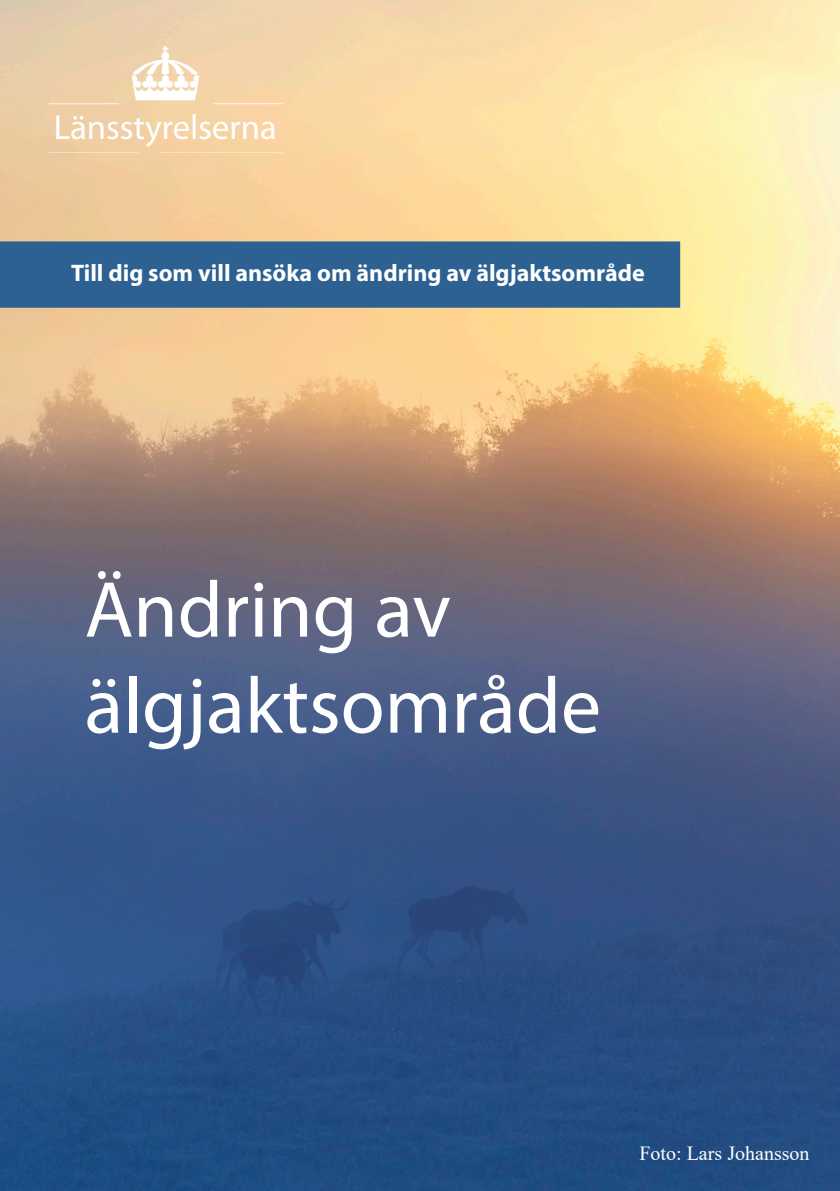
<style>
.page{position:relative;width:840px;height:1191px;background:#fff}
.page>*{position:absolute;margin:0;border:0;box-sizing:border-box;transform-origin:0 0}
.Rubrik_1{font:80px/96px "Myriad Pro";color:#fff}
.Rubrik_2{font:700 24px "Myriad Pro";color:#fff}
.t1{font:20px "Times New Roman";color:#fff}
</style>
<div class="page">
<img style="left:0;top:0;width:839px;height:1191px">
<div style="left:0;top:241px;width:679px;height:67px;background:#2c6192"></div>
<img style="left:49px;top:46px;width:234px;height:107px">
<h2 class="Rubrik_2" style="left:71px;top:258px;width:574px">Till dig som vill ansöka om ändring av älgjaktsområde</h2>
<h1 class="Rubrik_1" style="left:84px;top:560px;width:517px">Ändring av älgjaktsområde</h1>
<p class="t1" style="left:639px;top:1138px;width:171px">Foto: Lars Johansson</p>
</div>
